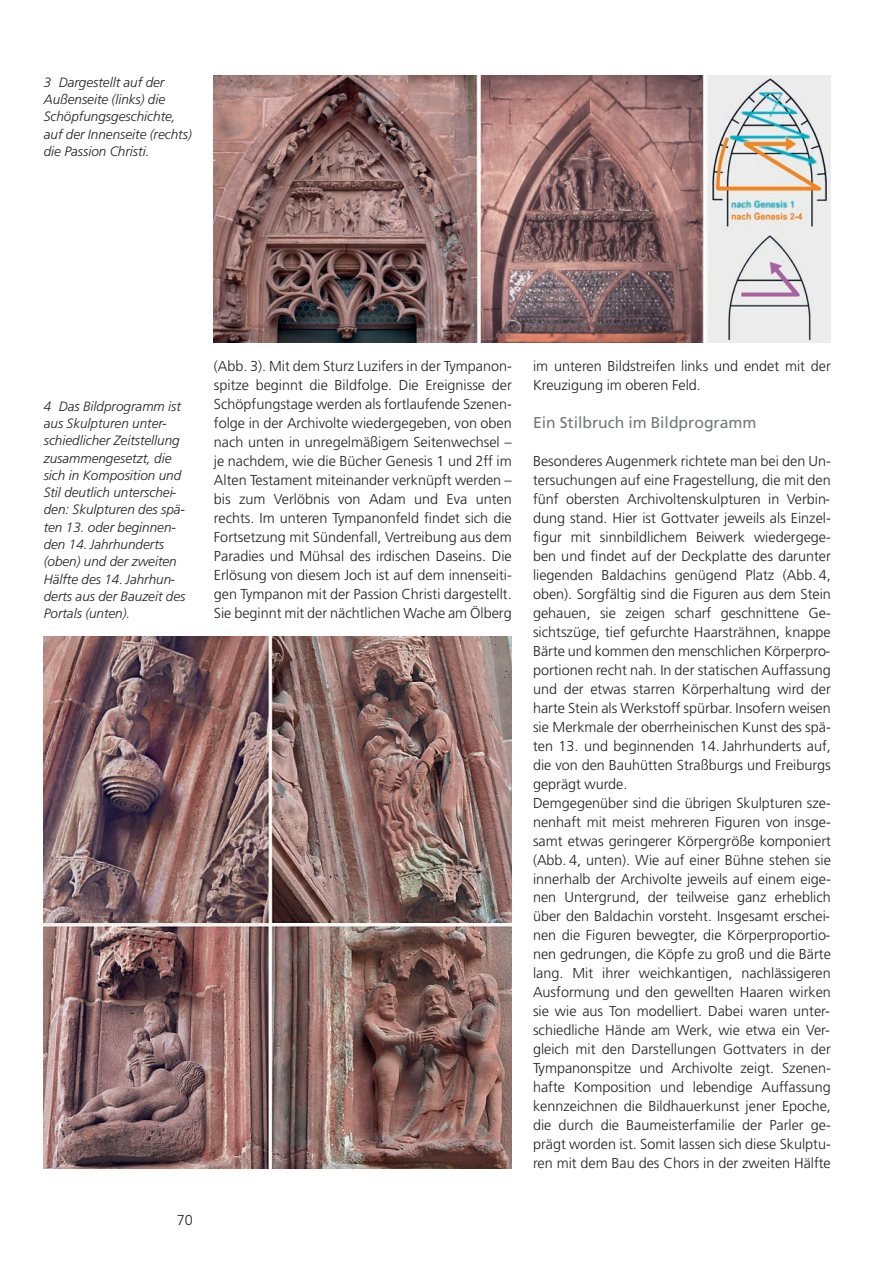
<style>
.page{position:relative;width:894px;height:1264px;background:#fff}
.page>*{position:absolute;margin:0;border:0;box-sizing:border-box;transform-origin:0 0}
.t1{font:15.75px "Frutiger";color:#76787b}
.t2{font:300 14.4px/19px "Frutiger";color:#231f20}
.t3{font:italic 300 13.5px/17.2px "Frutiger";color:#231f20}
</style>
<div class="page">
<img style="left:214px;top:76px;width:616px;height:266px">
<img style="left:44px;top:637px;width:467px;height:531px">
<p class="t3" style="left:44px;top:75px;width:149px">3 Dargestellt auf der<br>Außenseite (links) die<br>Schöpfungsgeschichte, auf der Innenseite (rechts) die Passion Christi.</p>
<p class="t3" style="left:44px;top:399px;width:143px">4 Das Bildprogramm ist aus Skulpturen unter&shy;schiedlicher Zeitstellung zusammengesetzt, die sich in Komposition und<br>Stil deutlich unterschei&shy;den: Skulpturen des spä&shy;ten 13. oder beginnen&shy;den 14. Jahrhunderts (oben) und der zweiten<br>Hälfte des 14. Jahrhun&shy;derts aus der Bauzeit des<br>Portals (unten).</p>
<p class="t2" style="left:177px;top:1212px;width:17px">70</p>
<p class="t2" style="left:214px;top:358px;width:299px;text-align:justify">(Abb. 3). Mit dem Sturz Luzifers in der Tympanon&shy;spitze beginnt die Bildfolge. Die Ereignisse der Schöpfungstage werden als fortlaufende Szenen&shy;folge in der Archivolte wiedergegeben, von oben nach unten in unregelmäßigem Seitenwechsel – je nachdem, wie die Bücher Genesis 1 und 2ff im Alten Testament miteinander verknüpft werden – bis zum Verlöbnis von Adam und Eva unten rechts. Im unteren Tympanonfeld findet sich die Fortsetzung mit Sündenfall, Vertreibung aus dem Paradies und Mühsal des irdischen Daseins. Die Erlösung von diesem Joch ist auf dem innenseiti&shy;gen Tympanon mit der Passion Christi dargestellt.<br>Sie beginnt mit der nächtlichen Wache am Ölberg</p>
<p class="t2" style="left:533px;top:358px;width:299px">im unteren Bildstreifen links und endet mit der<br>Kreuzigung im oberen Feld.</p>
<p class="t1" style="left:533px;top:416px;width:225px">Ein Stilbruch im Bildprogramm</p>
<p class="t2" style="left:533px;top:453px;width:299px">Besonderes Augenmerk richtete man bei den Un&shy;tersuchungen auf eine Fragestellung, die mit den fünf obersten Archivoltenskulpturen in Verbin&shy;dung stand. Hier ist Gottvater jeweils als Einzel - figur mit sinnbildlichem Beiwerk wiedergege - ben und findet auf der Deckplatte des darunter liegenden Baldachins genügend Platz (Abb. 4, oben). Sorgfältig sind die Figuren aus dem Stein gehauen, sie zeigen scharf geschnittene Ge&shy;sichtszüge, tief gefurchte Haarsträhnen, knappe Bärte und kommen den menschlichen Körperpro&shy;portionen recht nah. In der statischen Auffassung und der etwas starren Körperhaltung wird der harte Stein als Werkstoff spürbar. Insofern weisen sie Merkmale der oberrheinischen Kunst des spä&shy;ten 13. und beginnenden 14. Jahrhunderts auf, die von den Bauhütten Straßburgs und Freiburgs geprägt wurde.<br>Demgegenüber sind die übrigen Skulpturen sze&shy;nenhaft mit meist mehreren Figuren von insge&shy;samt etwas geringerer Körpergröße komponiert (Abb. 4, unten). Wie auf einer Bühne stehen sie innerhalb der Archivolte jeweils auf einem eige&shy;nen Untergrund, der teilweise ganz erheblich über den Baldachin vorsteht. Insgesamt erschei&shy;nen die Figuren bewegter, die Körperproportio&shy;nen gedrungen, die Köpfe zu groß und die Bärte lang. Mit ihrer weichkantigen, nachlässigeren Ausformung und den gewellten Haaren wirken sie wie aus Ton modelliert. Dabei waren unter&shy;schiedliche Hände am Werk, wie etwa ein Ver&shy;gleich mit den Darstellungen Gottvaters in der Tympanonspitze und Archivolte zeigt. Szenen&shy;hafte Komposition und lebendige Auffassung kennzeichnen die Bildhauerkunst jener Epoche, die durch die Baumeisterfamilie der Parler ge&shy;prägt worden ist. Somit lassen sich diese Skulptu&shy;ren mit dem Bau des Chors in der zweiten Hälfte</p>
</div>
